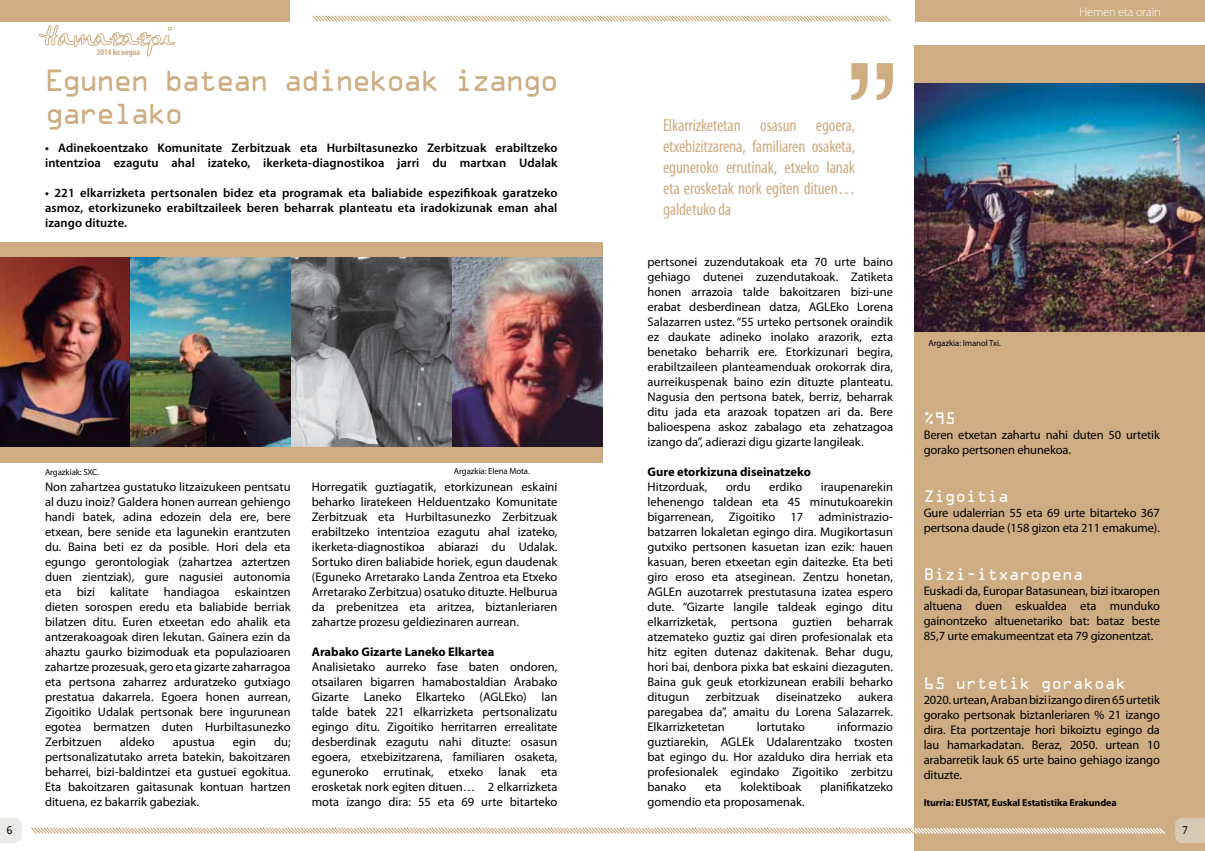
<style>
.page{position:relative;width:1205px;height:851px;background:#fff}
.page>*{position:absolute;margin:0;border:0;box-sizing:border-box;transform-origin:0 0}
.t1{font:600 187.5px "Aldo";color:#cead82}
.t2{font:27.5px/33px "OCRA Std";letter-spacing:-.1em;color:#cead82}
.t3{font:condensed 17.5px/21px "Myriad Pro";letter-spacing:-.01em;color:#cead82;text-align:justify}
.t4{font:15px "OCRA Std";letter-spacing:-.01em;color:#fff}
.t5{font:12.5px/15px "Myriad Pro";color:#000;text-align:justify}
.t6{font:600 12.5px/15px "Myriad Pro";letter-spacing:.01em;color:#000}
.t7{font:700 12.5px "Myriad Pro";color:#000}
.t8{font:300 12.5px "Myriad Pro";letter-spacing:-.01em;color:#fff}
.t9{font:11.25px "Monotypecom";color:#000}
.t10{font:700 10px "Myriad Pro";letter-spacing:-.01em;color:#000}
.t11{font:8.75px "Myriad Pro";letter-spacing:-.01em;color:#000}
.t12{font:700 condensed 8.75px "Myriad Pro";letter-spacing:-.01em;color:#cead82}
</style>
<div class="page">
<div style="left:0;top:242px;width:602px;height:220px;background:#cead82"></div>
<div style="left:914px;top:45px;width:291px;height:805px;background:#cead82"></div>
<svg style="left:0;top:818px;width:22px;height:24px"></svg>
<svg style="left:39px;top:25px;width:136px;height:31px"></svg>
<div style="left:0;top:0;width:290px;height:22px;background:#cead82"></div>
<svg style="left:1175px;top:817px;width:30px;height:25px"></svg>
<div style="left:916px;top:0;width:289px;height:22px;background:#cead82"></div>
<svg style="left:312px;top:15px;width:579px;height:7px"></svg>
<img style="left:451px;top:257px;width:151px;height:189px">
<img style="left:914px;top:83px;width:291px;height:249px">
<img style="left:0;top:257px;width:451px;height:189px">
<svg style="left:31px;top:827px;width:1134px;height:7px"></svg>
<p class="t12" style="left:97px;top:46px;width:45px">2014 ko negua</p>
<h2 class="t2" style="left:45px;top:66px;width:516px">Egunen batean adinekoak izango garelako</h2>
<p class="t6" style="left:45px;top:140px;width:514px">• Adinekoentzako Komunitate Zerbitzuak eta Hurbiltasunezko Zerbitzuak erabiltzeko intentzioa ezagutu ahal izateko, ikerketa-diagnostikoa jarri du martxan Udalak</p>
<p class="t6" style="left:45px;top:185px;width:514px;text-align:justify">• 221 elkarrizketa pertsonalen bidez eta programak eta baliabide espezifikoak garatzeko asmoz, etorkizuneko erabiltzaileek beren beharrak planteatu eta iradokizunak eman ahal izango dituzte.</p>
<p class="t9" style="left:6px;top:823px;width:8px">6</p>
<p class="t11" style="left:45px;top:466px;width:56px">Argazkiak: SXC.</p>
<p class="t11" style="left:454px;top:466px;width:77px">Argazkia: Elena Mota.</p>
<p class="t5" style="left:45px;top:479px;width:247px">Non zahartzea gustatuko litzaizukeen pentsatu al duzu inoiz? Galdera honen aurrean gehiengo handi batek, adina edozein dela ere, bere etxean, bere senide eta lagunekin erantzuten du. Baina beti ez da posible. Hori dela eta egungo gerontologiak (zahartzea aztertzen duen zientziak), gure nagusiei autonomia eta bizi kalitate handiagoa eskaintzen dieten sorospen eredu eta baliabide berriak bilatzen ditu. Euren etxeetan edo ahalik eta antzerakoagoak diren lekutan. Gainera ezin da ahaztu gaurko bizimoduak eta populazioaren zahartze prozesuak, gero eta gizarte zaharragoa eta pertsona zaharrez arduratzeko gutxiago prestatua dakarrela. Egoera honen aurrean, Zigoitiko Udalak pertsonak bere ingurunean egotea bermatzen duten Hurbiltasunezko Zerbitzuen</p>
<p class="t5" style="left:45px;top:734px;width:247px;text-indent:229px">du; pertsonalizatutako arreta batekin, bakoitzaren beharrei, bizi-baldintzei eta gustuei egokitua.<br>Eta bakoitzaren gaitasunak kontuan hartzen dituena, ez bakarrik gabeziak.</p>
<p class="t5" style="left:120px;top:734px;width:37px">aldeko</p>
<p class="t5" style="left:173px;top:734px;width:44px">apustua</p>
<p class="t5" style="left:233px;top:734px;width:25px">egin</p>
<p class="t5" style="left:312px;top:479px;width:247px">Horregatik guztiagatik, etorkizunean eskaini beharko liratekeen Helduentzako Komunitate Zerbitzuak eta Hurbiltasunezko Zerbitzuak erabiltzeko intentzioa ezagutu ahal izateko, ikerketa-diagnostikoa abiarazi du Udalak.<br>Sortuko diren baliabide horiek, egun daudenak (Eguneko Arretarako Landa Zentroa eta Etxeko Arretarako Zerbitzua) osatuko dituzte. Helburua da prebenitzea eta aritzea, biztanleriaren zahartze prozesu geldiezinaren aurrean.</p>
<p class="t7" style="left:312px;top:643px;width:184px">Arabako Gizarte Laneko Elkartea</p>
<p class="t5" style="left:312px;top:659px;width:247px">Analisietako aurreko fase baten ondoren, otsailaren bigarren hamabostaldian Arabako Gizarte Laneko Elkarteko (AGLEko) lan talde batek 221 elkarrizketa pertsonalizatu egingo ditu. Zigoitiko herritarren errealitate desberdinak ezagutu nahi dituzte: osasun egoera, etxebizitzarena, familiaren osaketa, eguneroko errutinak, etxeko lanak eta erosketak nork egiten dituen… 2 elkarrizketa mota izango dira: 55 eta 69 urte bitarteko</p>
<h1 class="t1" style="left:851px;top:38px;width:95px">"</h1>
<h3 class="t3" style="left:663px;top:114px;width:194px">Elkarrizketetan osasun egoera, etxebizitzarena, familiaren osaketa, eguneroko errutinak, etxeko lanak eta erosketak nork egiten dituen… galdetuko da</h3>
<p class="t5" style="left:647px;top:254px;width:247px">pertsonei zuzendutakoak eta 70 urte baino gehiago dutenei zuzendutakoak. Zatiketa honen arrazoia talde bakoitzaren bizi-une erabat desberdinean datza, AGLEko Lorena Salazarren ustez. “55 urteko pertsonek oraindik ez daukate adineko inolako arazorik, ezta benetako beharrik ere. Etorkizunari begira, erabiltzaileen planteamenduak orokorrak dira, aurreikuspenak baino ezin dituzte planteatu.<br>Nagusia den pertsona batek, berriz, beharrak ditu jada eta arazoak topatzen ari da. Bere balioespena askoz zabalago eta zehatzagoa izango da”, adierazi digu gizarte langileak.</p>
<p class="t7" style="left:647px;top:463px;width:165px">Gure etorkizuna diseinatzeko</p>
<p class="t5" style="left:647px;top:479px;width:62px">Hitzorduak,</p>
<p class="t5" style="left:726px;top:479px;width:26px">ordu</p>
<p class="t5" style="left:769px;top:479px;width:34px">erdiko</p>
<p class="t5" style="left:647px;top:479px;width:247px;text-indent:173px">iraupenarekin lehenengo taldean eta 45 minutukoarekin bigarrenean, Zigoitiko 17 administrazio&shy;batzarren lokaletan egingo dira. Mugikortasun gutxiko pertsonen kasuetan izan ezik: hauen kasuan, beren etxeetan egin daitezke. Eta beti giro eroso eta atseginean. Zentzu honetan, AGLEn auzotarrek prestutasuna izatea espero dute. “Gizarte langile taldeak egingo ditu elkarrizketak, pertsona guztien beharrak atzemateko guztiz gai diren profesionalak eta hitz egiten dutenaz dakitenak. Behar dugu, hori bai, denbora pixka bat eskaini diezaguten.<br>Baina guk geuk etorkizunean erabili beharko ditugun</p>
<p class="t5" style="left:647px;top:689px;width:247px;text-indent:210px">aukera paregabea da”, amaitu du Lorena Salazarrek.<br>Elkarrizketetan</p>
<p class="t5" style="left:706px;top:689px;width:55px">zerbitzuak</p>
<p class="t5" style="left:776px;top:689px;width:67px">diseinatzeko</p>
<p class="t5" style="left:647px;top:719px;width:247px;text-indent:190px">informazio guztiarekin, AGLEk Udalarentzako txosten bat egingo du. Hor azalduko dira herriak eta profesionalek egindako Zigoitiko zerbitzu banako</p>
<p class="t5" style="left:757px;top:719px;width:50px">lortutako</p>
<p class="t5" style="left:705px;top:779px;width:18px">eta</p>
<p class="t5" style="left:740px;top:779px;width:62px">kolektiboak</p>
<p class="t5" style="left:820px;top:779px;width:74px">planifikatzeko</p>
<p class="t5" style="left:647px;top:794px;width:159px">gomendio eta proposamenak.</p>
<p class="t8" style="left:1079px;top:5px;width:83px">Hemen eta orain</p>
<p class="t11" style="left:928px;top:338px;width:74px">Argazkia: Imanol Txi.</p>
<p class="t4" style="left:923px;top:412px;width:34px">%95</p>
<p class="t5" style="left:923px;top:427px;width:238px">Beren etxetan zahartu nahi duten 50 urtetik gorako pertsonen ehunekoa.</p>
<p class="t4" style="left:923px;top:490px;width:87px">Zigoitia</p>
<p class="t5" style="left:923px;top:505px;width:238px">Gure udalerrian 55 eta 69 urte bitarteko 367 pertsona daude (158 gizon eta 211 emakume).</p>
<p class="t4" style="left:923px;top:568px;width:161px">Bizi-itxaropena</p>
<p class="t5" style="left:923px;top:583px;width:238px">Euskadi da, Europar Batasunean, bizi itxaropen altuena duen eskualdea eta munduko gainontzeko altuenetariko bat: bataz beste 85,7 urte emakumeentzat eta 79 gizonentzat.</p>
<p class="t4" style="left:923px;top:676px;width:204px">65 urtetik gorakoak</p>
<p class="t5" style="left:923px;top:691px;width:238px">2020. urtean, Araban bizi izango diren 65 urtetik gorako pertsonak biztanleriaren % 21 izango dira. Eta portzentaje hori bikoiztu egingo da lau hamarkadatan. Beraz, 2050. urtean 10 arabarretik lauk 65 urte baino gehiago izango dituzte.</p>
<p class="t10" style="left:923px;top:795px;width:194px">Iturria: EUSTAT, Euskal Estatistika Erakundea</p>
<p class="t9" style="left:1182px;top:823px;width:8px">7</p>
</div>
